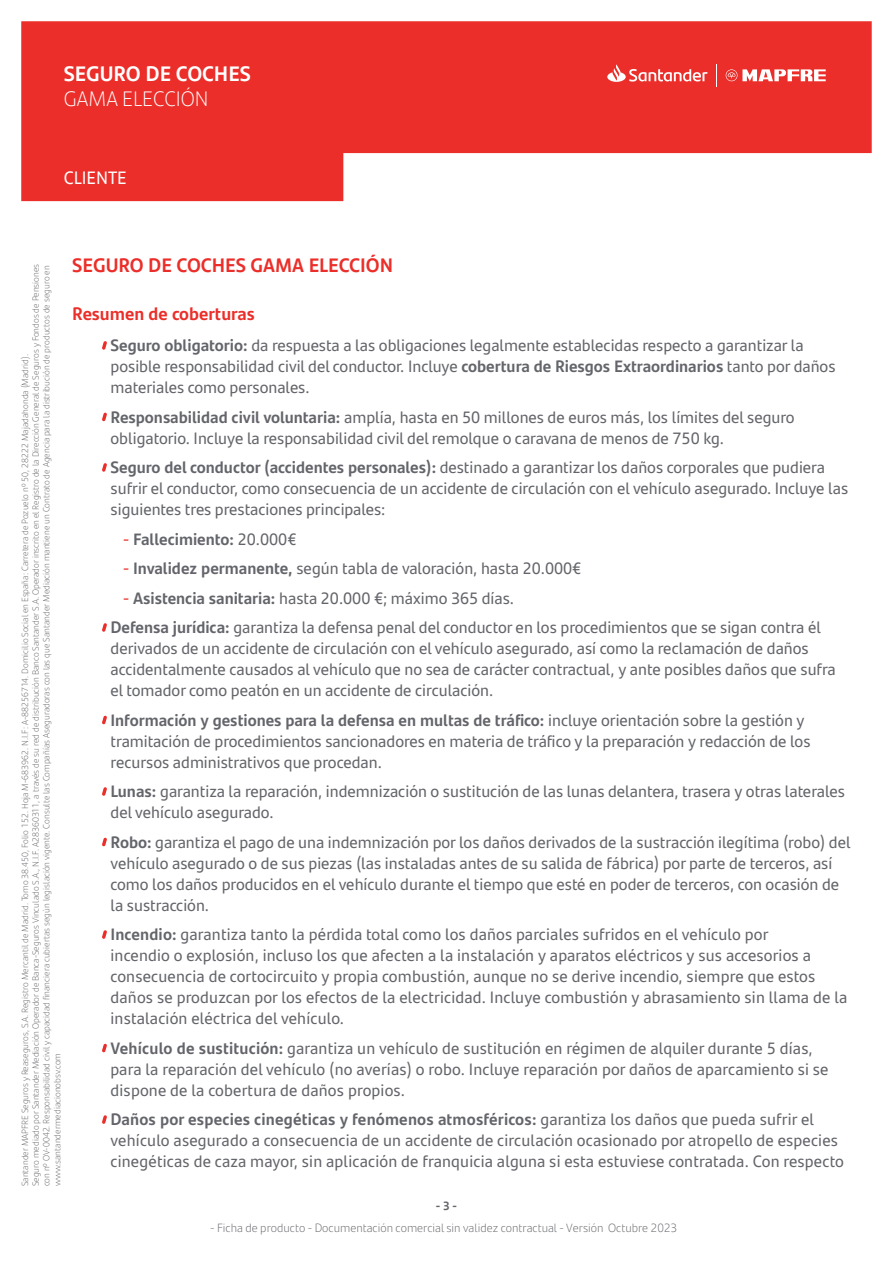
<style>
.page{position:relative;width:893px;height:1263px;background:#fff}
.page>*{position:absolute;margin:0;border:0;box-sizing:border-box;transform-origin:0 0}
.t1{font:700 21px "Santander Text";color:#fff}
.t2{font:300 21px "Santander Text";color:#fff}
.t3{font:700 19.5px "Santander Text";color:#eb2e29}
.t4{font:700 18px "Santander Text";color:#eb2e29}
.t5{font:18px "Santander Text";color:#fff}
.t6{font:16.5px/21px "Santander Text";color:#63656a}
.t7{font:700 16.5px "Santander Text";color:#63656a}
.t8{font:300 12px "Santander Text";color:#63656a}
.t9{font:700 12px "Santander Text";color:#63656a}
.t10{font:300 9px/10.8px "Santander Text";color:#63656a}
.s1{font-weight:700}
.s2{font-weight:400;color:#eb2e29}
.s3{font-weight:400}
.s4{color:#eb2e29}
</style>
<div class="page">
<svg style="left:21px;top:21px;width:851px;height:180px;fill:#eb2e29"></svg>
<svg style="left:726px;top:69px;width:100px;height:12px"></svg>
<svg style="left:716px;top:64px;width:1px;height:22px"></svg>
<svg style="left:607px;top:64px;width:100px;height:18px"></svg>
<svg style="left:102px;top:341px;width:5px;height:9px"></svg>
<svg style="left:102px;top:412px;width:5px;height:9px"></svg>
<svg style="left:102px;top:463px;width:5px;height:9px"></svg>
<svg style="left:102px;top:623px;width:5px;height:9px"></svg>
<svg style="left:102px;top:715px;width:5px;height:9px"></svg>
<svg style="left:102px;top:787px;width:5px;height:9px"></svg>
<svg style="left:102px;top:837px;width:5px;height:9px"></svg>
<svg style="left:102px;top:930px;width:5px;height:9px"></svg>
<svg style="left:102px;top:1043px;width:5px;height:9px"></svg>
<svg style="left:102px;top:1115px;width:5px;height:9px"></svg>
<p class="t1" style="left:64px;top:57px;width:189px">SEGURO DE COCHES</p>
<p class="t2" style="left:64px;top:83px;width:146px">GAMA ELECCIÓN</p>
<p class="t5" style="left:64px;top:164px;width:64px">CLIENTE</p>
<p class="t10" style="left:19px;top:1186px;width:924px;rotate:-90deg">Santander MAPFRE Seguros y Reaseguros, S.A. Registro Mercantil de Madrid. Tomo 38.450, Folio 152. Hoja M-683962. N.I.F: A-88256714. Domicilio Social en España: Carretera de Pozuelo nº 50, 28222 Majadahonda (Madrid).<br>Seguro mediado por Santander Mediación Operador de Banca-Seguros Vinculado S.A., N.I.F. A28360311, a través de su red de distribución Banco Santander S.A. Operador inscrito en el Registro de la Dirección General de Seguros y Fondos de Pensiones con nº OV-0042. Responsabilidad civil y capacidad financiera cubiertas según legislación vigente. Consulte las Compañías Aseguradoras con las que Santander Mediación mantiene un Contrato de Agencia para la distribución de productos de seguro en www.santandermediacionobsv.com</p>
<p class="t3" style="left:72px;top:250px;width:322px">SEGURO DE COCHES GAMA ELECCIÓN</p>
<p class="t4" style="left:72px;top:299px;width:184px">Resumen de coberturas</p>
<p class="t6" style="left:110px;top:334px;width:727px"><span class="s1">Seguro obligatorio:</span> da respuesta a las obligaciones legalmente establecidas respecto a garantizar la posible responsabilidad civil del conductor. Incluye <span class="s1">cobertura de Riesgos Extraordinarios</span> tanto por daños materiales como personales.</p>
<p class="t6" style="left:110px;top:406px;width:686px"><span class="s1">Responsabilidad civil voluntaria:</span> amplía, hasta en 50 millones de euros más, los límites del seguro obligatorio. Incluye la responsabilidad civil del remolque o caravana de menos de 750 kg.</p>
<p class="t6" style="left:110px;top:456px;width:739px"><span class="s1">Seguro del conductor (accidentes personales):</span> destinado a garantizar los daños corporales que pudiera sufrir el conductor, como consecuencia de un accidente de circulación con el vehículo asegurado. Incluye las siguientes tres prestaciones principales:</p>
<p class="t7" style="left:123px;top:526px;width:175px"><span class="s2">-</span> Fallecimiento: <span class="s3">20.000€</span></p>
<p class="t6" style="left:123px;top:557px;width:459px"><span class="s4">-</span> <span class="s1">Invalidez permanente,</span> según tabla de valoración, hasta 20.000€</p>
<p class="t6" style="left:123px;top:587px;width:392px"><span class="s4">-</span> <span class="s1">Asistencia sanitaria:</span> hasta 20.000 €; máximo 365 días.</p>
<p class="t6" style="left:110px;top:616px;width:727px"><span class="s1">Defensa jurídica:</span> garantiza la defensa penal del conductor en los procedimientos que se sigan contra él derivados de un accidente de circulación con el vehículo asegurado, así como la reclamación de daños accidentalmente causados al vehículo que no sea de carácter contractual, y ante posibles daños que sufra el tomador como peatón en un accidente de circulación.</p>
<p class="t6" style="left:110px;top:709px;width:702px"><span class="s1">Información y gestiones para la defensa en multas de tráfico:</span> incluye orientación sobre la gestión y tramitación de procedimientos sancionadores en materia de tráfico y la preparación y redacción de los recursos administrativos que procedan.</p>
<p class="t6" style="left:110px;top:780px;width:736px"><span class="s1">Lunas:</span> garantiza la reparación, indemnización o sustitución de las lunas delantera, trasera y otras laterales del vehículo asegurado.</p>
<p class="t6" style="left:110px;top:831px;width:742px"><span class="s1">Robo:</span> garantiza el pago de una indemnización por los daños derivados de la sustracción ilegítima (robo) del vehículo asegurado o de sus piezas (las instaladas antes de su salida de fábrica) por parte de terceros, así como los daños producidos en el vehículo durante el tiempo que esté en poder de terceros, con ocasión de la sustracción.</p>
<p class="t6" style="left:110px;top:923px;width:738px"><span class="s1">Incendio:</span> garantiza tanto la pérdida total como los daños parciales sufridos en el vehículo por<br>incendio o explosión, incluso los que afecten a la instalación y aparatos eléctricos y sus accesorios a consecuencia de cortocircuito y propia combustión, aunque no se derive incendio, siempre que estos daños se produzcan por los efectos de la electricidad. Incluye combustión y abrasamiento sin llama de la instalación eléctrica del vehículo.</p>
<p class="t6" style="left:110px;top:1037px;width:720px"><span class="s1">Vehículo de sustitución:</span> garantiza un vehículo de sustitución en régimen de alquiler durante 5 días, para la reparación del vehículo (no averías) o robo. Incluye reparación por daños de aparcamiento si se dispone de la cobertura de daños propios.</p>
<p class="t6" style="left:110px;top:1108px;width:735px"><span class="s1">Daños por especies cinegéticas y fenómenos atmosféricos:</span> garantiza los daños que pueda sufrir el vehículo asegurado a consecuencia de un accidente de circulación ocasionado por atropello de especies cinegéticas de caza mayor, sin aplicación de franquicia alguna si esta estuviese contratada. Con respecto</p>
<p class="t9" style="left:436px;top:1197px;width:23px">- 3 -</p>
<p class="t8" style="left:210px;top:1218px;width:468px">- Ficha de producto - Documentación comercial sin validez contractual - Versión Octubre 2023</p>
</div>
